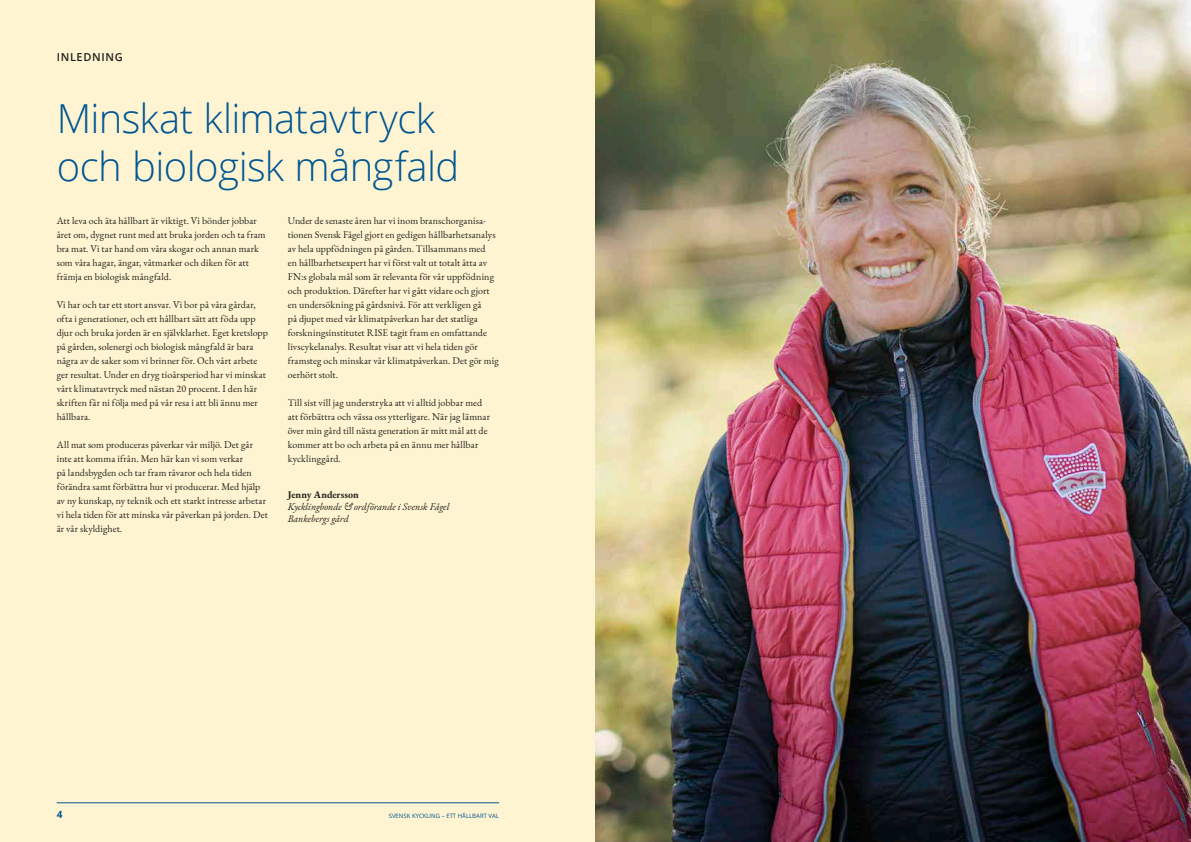
<style>
.page{position:relative;width:1191px;height:842px;background:#fff}
.page>*{position:absolute;margin:0;border:0;box-sizing:border-box;transform-origin:0 0}
.t1{font:300 40px/48px "Open Sans";letter-spacing:-.015em;color:#005692}
.t2{font:600 11px "Open Sans";letter-spacing:.06em;color:#21201c}
.t3{font:10px/14px "EB Garamond";letter-spacing:.005em;color:#21201c}
.t4{font:italic 10px/12px "EB Garamond";letter-spacing:-.005em;color:#21201c}
.t5{font:700 10px "EB Garamond";color:#21201c}
.t6{font:700 10px "Open Sans";color:#005692}
.t7{font:6px "Open Sans";color:#005692}
</style>
<div class="page">
<div style="left:0;top:0;width:595px;height:842px;background:#fff4d1"></div>
<img style="left:595px;top:0;width:596px;height:842px">
<hr style="left:57px;top:802px;width:442px;height:1px;background:#005692">
<p class="t2" style="left:57px;top:50px;width:68px">INLEDNING</p>
<h1 class="t1" style="left:57px;top:93px;width:404px">Minskat klimatavtryck och biologisk mångfald</h1>
<p class="t3" style="left:57px;top:214px;width:210px">Att leva och äta hållbart är viktigt. Vi bönder jobbar året om, dygnet runt med att bruka jorden och ta fram bra mat. Vi tar hand om våra skogar och annan mark som våra hagar, ängar, våtmarker och diken för att främja en biologisk mångfald.</p>
<p class="t3" style="left:57px;top:298px;width:213px">Vi har och tar ett stort ansvar. Vi bor på våra gårdar, ofta i generationer, och ett hållbart sätt att föda upp djur och bruka jorden är en självklarhet. Eget kretslopp på gården, solenergi och biologisk mångfald är bara några av de saker som vi brinner för. Och vårt arbete ger resultat. Under en dryg tioårsperiod har vi minskat vårt klimatavtryck med nästan 20 procent. I den här skriften får ni följa med på vår resa i att bli ännu mer hållbara.</p>
<p class="t3" style="left:57px;top:438px;width:213px">All mat som produceras påverkar vår miljö. Det går inte att komma ifrån. Men här kan vi som verkar<br>på landsbygden och tar fram råvaror och hela tiden förändra samt förbättra hur vi producerar. Med hjälp av ny kunskap, ny teknik och ett starkt intresse arbetar vi hela tiden för att minska vår påverkan på jorden. Det är vår skyldighet.</p>
<p class="t3" style="left:288px;top:214px;width:212px">Under de senaste åren har vi inom branschorganisa&shy;tionen Svensk Fågel gjort en gedigen hållbarhetsanalys av hela uppfödningen på gården. Tillsammans med<br>en hållbarhetsexpert har vi först valt ut totalt åtta av FN:s globala mål som är relevanta för vår uppfödning och produktion. Därefter har vi gått vidare och gjort en undersökning på gårdsnivå. För att verkligen gå<br>på djupet med vår klimatpåverkan har det statliga forskningsinstitutet RISE tagit fram en omfattande livscykelanalys. Resultat visar att vi hela tiden gör framsteg och minskar vår klimatpåverkan. Det gör mig oerhört stolt.</p>
<p class="t3" style="left:288px;top:396px;width:204px">Till sist vill jag understryka att vi alltid jobbar med att förbättra och vässa oss ytterligare. När jag lämnar över min gård till nästa generation är mitt mål att de kommer att bo och arbeta på en ännu mer hållbar kycklinggård.</p>
<p class="t5" style="left:288px;top:488px;width:72px">Jenny Andersson</p>
<p class="t4" style="left:288px;top:501px;width:163px">Kycklingbonde &amp; ordförande i Svensk Fågel<br>Bankebergs gård</p>
<p class="t6" style="left:57px;top:808px;width:7px">4</p>
<p class="t7" style="left:389px;top:812px;width:112px">SVENSK KYCKLING – ETT HÅLLBART VAL</p>
</div>
